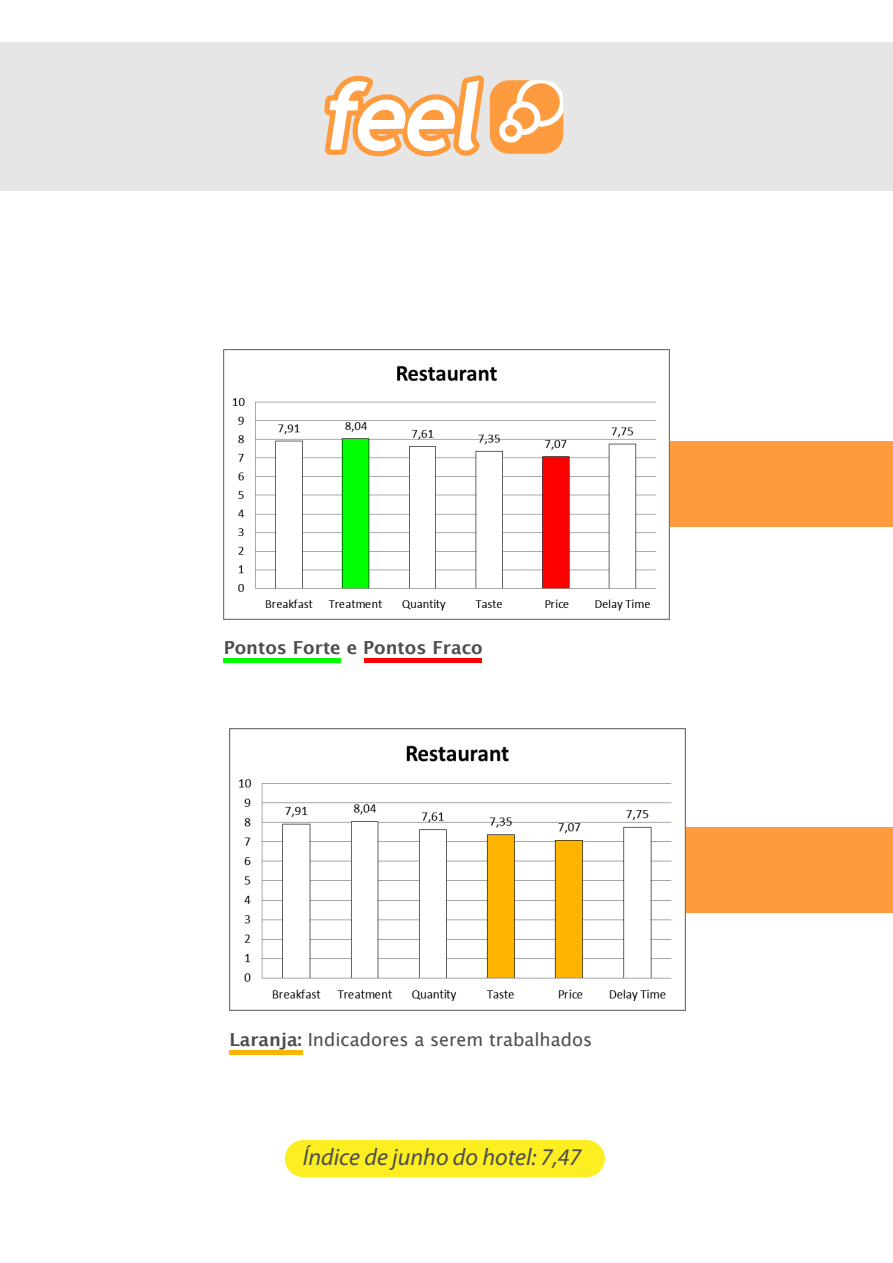
<style>
.page{position:relative;width:893px;height:1263px;background:#fff}
.page>*{position:absolute;margin:0;border:0;box-sizing:border-box;transform-origin:0 0}
.t1{font:italic 24px "Myriad Pro";color:#4d4d4d}
.t2{font:18px "Lucida Grande";color:#4d4d4d}
.t3{font:700 18px "Lucida Grande";color:#4d4d4d}
.s1{font-weight:700}
</style>
<div class="page">
<div style="left:446px;top:442px;width:447px;height:85px;background:#fd9b3e"></div>
<div style="left:446px;top:827px;width:447px;height:85px;background:#fd9b3e"></div>
<div style="left:0;top:43px;width:893px;height:148px;background:#e6e6e6"></div>
<div style="left:490px;top:80px;width:73px;height:74px;background:#fd9b3e;border-radius:19px"></div>
<svg style="left:499px;top:80px;width:64px;height:63px"></svg>
<svg style="left:324px;top:75px;width:167px;height:82px"></svg>
<img style="left:224px;top:349px;width:445px;height:270px">
<hr style="left:224px;top:659px;width:117px;height:4px;background:#0f0">
<div style="left:364px;top:658px;width:118px;height:5px;background:#f00"></div>
<img style="left:229px;top:728px;width:456px;height:282px">
<hr style="left:229px;top:1050px;width:74px;height:4px;background:#ffb400">
<div style="left:285px;top:1140px;width:320px;height:37px;background:#fcee21;border-radius:19px"></div>
<p class="t3" style="left:224px;top:633px;width:261px">Pontos Forte e Pontos Fraco</p>
<p class="t2" style="left:229px;top:1029px;width:364px"><span class="s1">Laranja:</span> Indicadores a serem trabalhados</p>
<h1 class="t1" style="left:303px;top:1142px;width:280px">Índice de junho do hotel: 7,47</h1>
</div>
